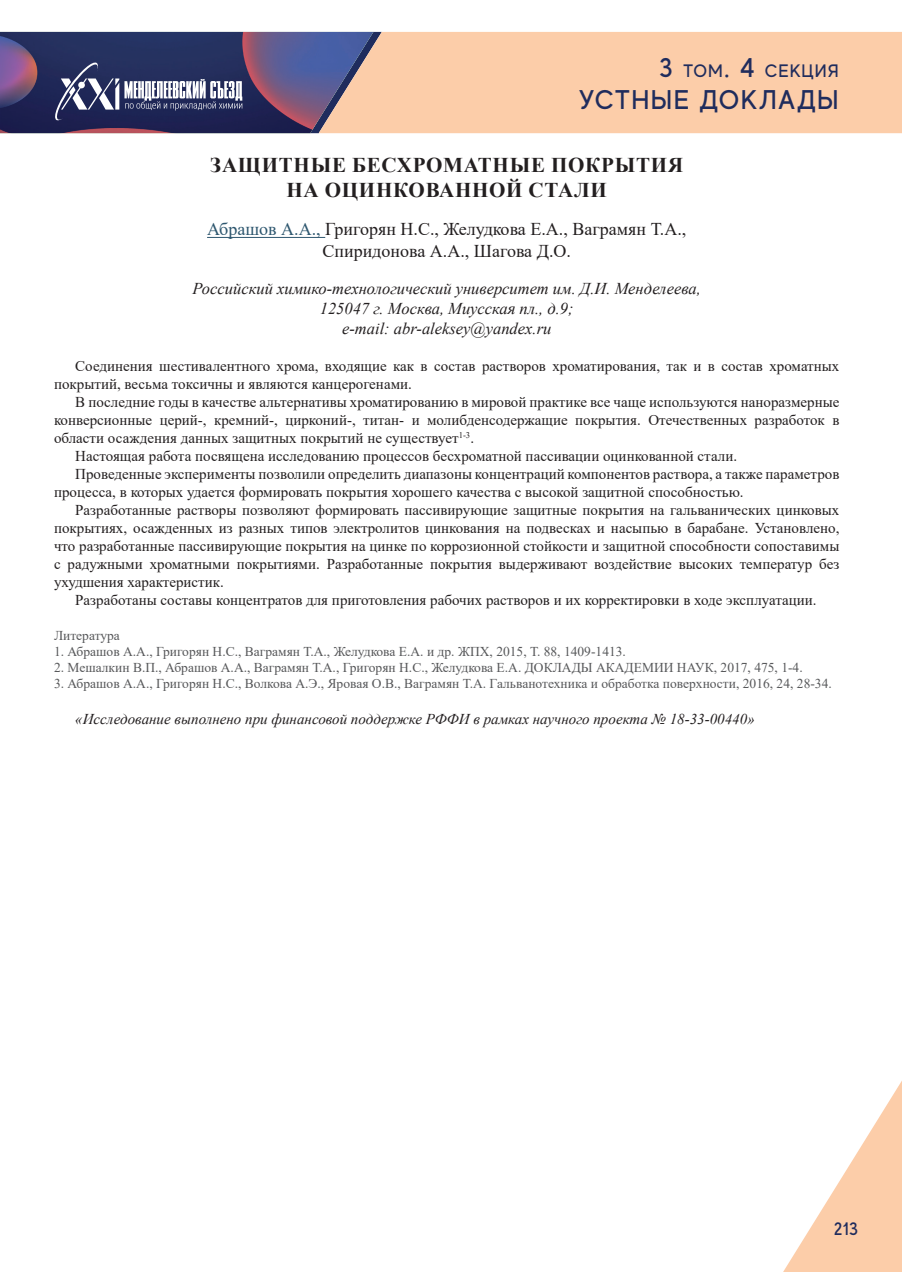
<style>
.page{position:relative;width:902px;height:1272px;background:#fff}
.page>*{position:absolute;margin:0;border:0;box-sizing:border-box;transform-origin:0 0}
.t1{font:500 27px "MADE Evolve Sans";letter-spacing:.05em;color:#1f2c5d}
.t2{font:700 21px/25.2px "Times New Roman";letter-spacing:.035em;color:#231f20;text-align:center}
.t3{font:18px/21.6px "Times New Roman";color:#231f20;text-align:center}
.t4{font:500 18px "MADE Evolve Sans";letter-spacing:.05em;color:#1f2c5d}
.t5{font:italic 16.5px/19.8px "Times New Roman";color:#231f20;text-align:center}
.t6{font:15px/18px "Times New Roman";color:#231f20}
.t7{font:italic 15px "Times New Roman";color:#231f20}
.t8{font:13.5px "Times New Roman";color:#57585a}
.s1{font-size:27px}
.s2{color:#2e576f}
</style>
<div class="page">
<div style="left:382px;top:32px;width:519px;height:101px;background:#fccda9"></div>
<svg style="left:784px;top:1082px;width:117px;height:189px"></svg>
<svg style="left:0;top:32px;width:382px;height:101px;background:#575277"></svg>
<hr style="left:207px;top:237px;width:118px;height:1px;background:#2e576f">
<p class="t4" style="left:659px;top:59px;width:181px"><span class="s1">3</span> ТОМ<span class="s1">. 4</span> СЕКЦИЯ</p>
<h1 class="t1" style="left:578px;top:83px;width:261px">УСТНЫЕ ДОКЛАДЫ</h1>
<h2 class="t2" style="left:210px;top:151px;width:474px">ЗАЩИТНЫЕ БЕСХРОМАТНЫЕ ПОКРЫТИЯ<br>НА ОЦИНКОВАННОЙ СТАЛИ</h2>
<p class="t3" style="left:207px;top:218px;width:480px"><span class="s2">Абрашов А.А.,</span> Григорян Н.С., Желудкова Е.А., Ваграмян Т.А.,<br>Спиридонова А.А., Шагова Д.О.</p>
<p class="t5" style="left:192px;top:278px;width:510px">Российский химико-технологический университет им. Д.И. Менделеева,<br>125047 г. Москва, Миусская пл., д.9;<br>e-mail: abr-aleksey@yandex.ru</p>
<p class="t6" style="left:54px;top:357px;width:786px;text-indent:21px">Соединения шестивалентного хрома, входящие как в состав растворов хроматирования, так и в состав хроматных покрытий, весьма токсичны и являются канцерогенами.</p>
<p class="t6" style="left:75px;top:393px;width:765px">В последние годы в качестве альтернативы хроматированию в мировой практике все чаще используются наноразмерные</p>
<p class="t6" style="left:54px;top:411px;width:786px">конверсионные церий-, кремний-, цирконий-, титан- и молибденсодержащие покрытия. Отечественных разработок в</p>
<p class="t6" style="left:54px;top:429px;width:421px">области осаждения данных защитных покрытий не существует<sup>1-3</sup>.</p>
<p class="t6" style="left:75px;top:447px;width:663px">Настоящая работа посвящена исследованию процессов бесхроматной пассивации оцинкованной стали.</p>
<p class="t6" style="left:75px;top:465px;width:765px">Проведенные эксперименты позволили определить диапазоны концентраций компонентов раствора, а также параметров</p>
<p class="t6" style="left:54px;top:483px;width:691px">процесса, в которых удается формировать покрытия хорошего качества с высокой защитной способностью.</p>
<p class="t6" style="left:75px;top:501px;width:765px">Разработанные растворы позволяют формировать пассивирующие защитные покрытия на гальванических цинковых</p>
<p class="t6" style="left:54px;top:519px;width:786px">покрытиях, осажденных из разных типов электролитов цинкования на подвесках и насыпью в барабане. Установлено,</p>
<p class="t6" style="left:54px;top:537px;width:786px">что разработанные пассивирующие покрытия на цинке по коррозионной стойкости и защитной способности сопоставимы</p>
<p class="t6" style="left:54px;top:555px;width:786px">с радужными хроматными покрытиями. Разработанные покрытия выдерживают воздействие высоких температур без</p>
<p class="t6" style="left:54px;top:573px;width:171px">ухудшения характеристик.</p>
<p class="t6" style="left:75px;top:591px;width:742px">Разработаны составы концентратов для приготовления рабочих растворов и их корректировки в ходе эксплуатации.</p>
<p class="t8" style="left:54px;top:625px;width:67px">Литература</p>
<p class="t8" style="left:54px;top:642px;width:573px">1. Абрашов А.А., Григорян Н.С., Ваграмян Т.А., Желудкова Е.А. и др. ЖПХ, 2015, Т. 88, 1409-1413.</p>
<p class="t8" style="left:54px;top:658px;width:750px">2. Мешалкин В.П., Абрашов А.А., Ваграмян Т.А., Григорян Н.С., Желудкова Е.А. ДОКЛАДЫ АКАДЕМИИ НАУК, 2017, 475, 1-4.</p>
<p class="t8" style="left:54px;top:674px;width:779px">3. Абрашов А.А., Григорян Н.С., Волкова А.Э., Яровая О.В., Ваграмян Т.А. Гальванотехника и обработка поверхности, 2016, 24, 28-34.</p>
<p class="t7" style="left:75px;top:709px;width:680px">«Исследование выполнено при финансовой поддержке РФФИ в рамках научного проекта № 18-33-00440»</p>
<p class="t4" style="left:833px;top:1217px;width:26px">213</p>
</div>
